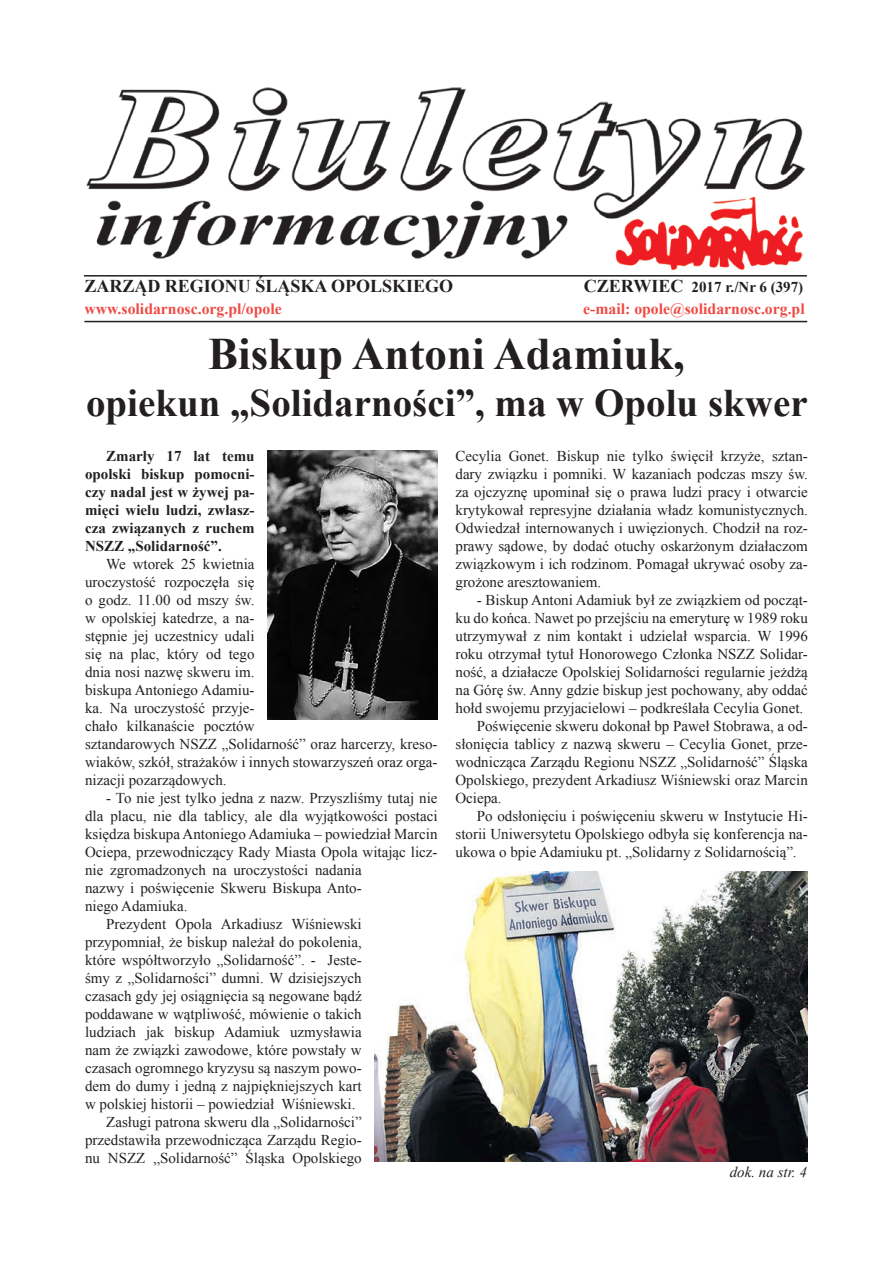
<style>
.page{position:relative;width:893px;height:1263px;background:#fff}
.page>*{position:absolute;margin:0;border:0;box-sizing:border-box;transform-origin:0 0}
.t1{font:700 45px "Times New Roman";color:#231f20}
.t2{font:700 39px "Times New Roman";color:#231f20}
.t3{font:700 18px "Times New Roman";color:#231f20}
.t4{font:700 15.75px "Times New Roman";color:#ef4a44}
.t5{font:15px/18px "Times New Roman";color:#231f20}
.t6{font:700 15px/18px "Times New Roman";color:#231f20;text-align:justify}
.t7{font:italic 15px "Times New Roman";color:#231f20}
.s1{font-size:18px}
</style>
<div class="page">
<hr style="left:84px;top:275px;width:723px;height:2px;background:#231f20">
<hr style="left:84px;top:321px;width:723px;height:1px;background:#231f20">
<img style="left:86px;top:87px;width:720px;height:182px">
<img style="left:374px;top:872px;width:434px;height:289px">
<img style="left:267px;top:450px;width:170px;height:269px">
<p class="t3" style="left:84px;top:273px;width:370px">ZARZĄD REGIONU ŚLĄSKA OPOLSKIEGO</p>
<p class="t6" style="left:584px;top:278px;width:221px"><span class="s1">CZERWIEC</span> 2017 r./Nr 6 (397)</p>
<p class="t4" style="left:84px;top:297px;width:199px">www.solidarnosc.org.pl/opole</p>
<p class="t4" style="left:583px;top:298px;width:223px">e-mail: opole@solidarnosc.org.pl</p>
<h1 class="t1" style="left:208px;top:321px;width:478px">Biskup Antoni Adamiuk,</h1>
<h2 class="t2" style="left:86px;top:374px;width:723px">opiekun „Solidarności”, ma w Opolu skwer</h2>
<p class="t5" style="left:455px;top:446px;width:354px;text-align:justify">Cecylia Gonet. Biskup nie tylko święcił krzyże, sztan&shy;dary związku i pomniki. W kazaniach podczas mszy św. za ojczyznę upominał się o prawa ludzi pracy i otwarcie krytykował represyjne działania władz komunistycznych.<br>Odwiedzał internowanych i uwięzionych. Chodził na roz&shy;prawy sądowe, by dodać otuchy oskarżonym działaczom związkowym i ich rodzinom. Pomagał ukrywać osoby za&shy;grożone aresztowaniem.</p>
<p class="t5" style="left:477px;top:590px;width:333px">- Biskup Antoni Adamiuk był ze związkiem od począt-</p>
<p class="t5" style="left:455px;top:608px;width:354px">ku do końca. Nawet po przejściu na emeryturę w 1989 roku</p>
<p class="t5" style="left:455px;top:626px;width:354px">utrzymywał z nim kontakt i udzielał wsparcia. W 1996</p>
<p class="t5" style="left:455px;top:644px;width:354px">roku otrzymał tytuł Honorowego Członka NSZZ Solidar-</p>
<p class="t5" style="left:455px;top:662px;width:354px">ność, a działacze Opolskiej Solidarności regularnie jeżdżą</p>
<p class="t5" style="left:455px;top:680px;width:354px">na Górę św. Anny gdzie biskup jest pochowany, aby oddać</p>
<p class="t5" style="left:455px;top:698px;width:349px">hołd swojemu przyjacielowi – podkreślała Cecylia Gonet.</p>
<p class="t5" style="left:477px;top:716px;width:333px">Poświęcenie skweru dokonał bp Paweł Stobrawa, a od-</p>
<p class="t5" style="left:455px;top:734px;width:354px">słonięcia tablicy z nazwą skweru – Cecylia Gonet, prze-</p>
<p class="t5" style="left:455px;top:752px;width:354px">wodnicząca Zarządu Regionu NSZZ „Solidarność” Śląska</p>
<p class="t5" style="left:455px;top:770px;width:354px">Opolskiego, prezydent Arkadiusz Wiśniewski oraz Marcin</p>
<p class="t5" style="left:455px;top:788px;width:48px">Ociepa.</p>
<p class="t5" style="left:477px;top:806px;width:333px">Po odsłonięciu i poświęceniu skweru w Instytucie Hi-</p>
<p class="t5" style="left:455px;top:824px;width:354px">storii Uniwersytetu Opolskiego odbyła się konferencja na-</p>
<p class="t5" style="left:455px;top:842px;width:343px">ukowa o bpie Adamiuku pt. „Solidarny z Solidarnością”.</p>
<p class="t6" style="left:85px;top:446px;width:171px;text-indent:21px">Zmarły 17 lat temu opolski biskup pomocni&shy;czy nadal jest w żywej pa&shy;mięci wielu ludzi, zwłasz&shy;cza związanych z ruchem NSZZ „Solidarność”.</p>
<p class="t5" style="left:85px;top:554px;width:354px;text-indent:21px">We wtorek 25 kwietnia<br>uroczystość rozpoczęła się<br>o godz. 11.00 od mszy św.<br>w opolskiej katedrze, a na-<br>stępnie jej uczestnicy udali<br>się na plac, który od tego<br>dnia nosi nazwę skweru im.<br>biskupa Antoniego Adamiu-<br>ka. Na uroczystość przyje-<br>chało kilkanaście pocztów<br>sztandarowych NSZZ „Solidarność” oraz harcerzy, kreso&shy;wiaków, szkół, strażaków i innych stowarzyszeń oraz orga&shy;nizacji pozarządowych.</p>
<p class="t5" style="left:106px;top:788px;width:333px">- To nie jest tylko jedna z nazw. Przyszliśmy tutaj nie</p>
<p class="t5" style="left:85px;top:806px;width:354px">dla placu, nie dla tablicy, ale dla wyjątkowości postaci</p>
<p class="t5" style="left:85px;top:824px;width:354px">księdza biskupa Antoniego Adamiuka – powiedział Marcin</p>
<p class="t5" style="left:85px;top:842px;width:354px">Ociepa, przewodniczący Rady Miasta Opola witając licz-</p>
<p class="t5" style="left:85px;top:860px;width:278px">nie zgromadzonych na uroczystości nadania</p>
<p class="t5" style="left:85px;top:878px;width:278px">nazwy i poświęcenie Skweru Biskupa Anto-</p>
<p class="t5" style="left:85px;top:896px;width:104px">niego Adamiuka.</p>
<p class="t5" style="left:106px;top:914px;width:257px">Prezydent Opola Arkadiusz Wiśniewski</p>
<p class="t5" style="left:85px;top:932px;width:278px">przypomniał, że biskup należał do pokolenia,</p>
<p class="t5" style="left:85px;top:950px;width:278px">które współtworzyło „Solidarność”. - Jeste-</p>
<p class="t5" style="left:85px;top:968px;width:278px">śmy z „Solidarności” dumni. W dzisiejszych</p>
<p class="t5" style="left:85px;top:986px;width:278px">czasach gdy jej osiągnięcia są negowane bądź</p>
<p class="t5" style="left:85px;top:1004px;width:278px">poddawane w wątpliwość, mówienie o takich</p>
<p class="t5" style="left:85px;top:1022px;width:278px">ludziach jak biskup Adamiuk uzmysławia</p>
<p class="t5" style="left:85px;top:1040px;width:278px">nam że związki zawodowe, które powstały w</p>
<p class="t5" style="left:85px;top:1058px;width:278px">czasach ogromnego kryzysu są naszym powo-</p>
<p class="t5" style="left:85px;top:1076px;width:278px">dem do dumy i jedną z najpiękniejszych kart</p>
<p class="t5" style="left:85px;top:1094px;width:272px">w polskiej historii – powiedział Wiśniewski.</p>
<p class="t5" style="left:106px;top:1112px;width:257px">Zasługi patrona skweru dla „Solidarności”</p>
<p class="t5" style="left:85px;top:1130px;width:278px">przedstawiła przewodnicząca Zarządu Regio-</p>
<p class="t5" style="left:85px;top:1148px;width:278px">nu NSZZ „Solidarność” Śląska Opolskiego</p>
<p class="t7" style="left:730px;top:1162px;width:79px">dok. na str. 4</p>
</div>
